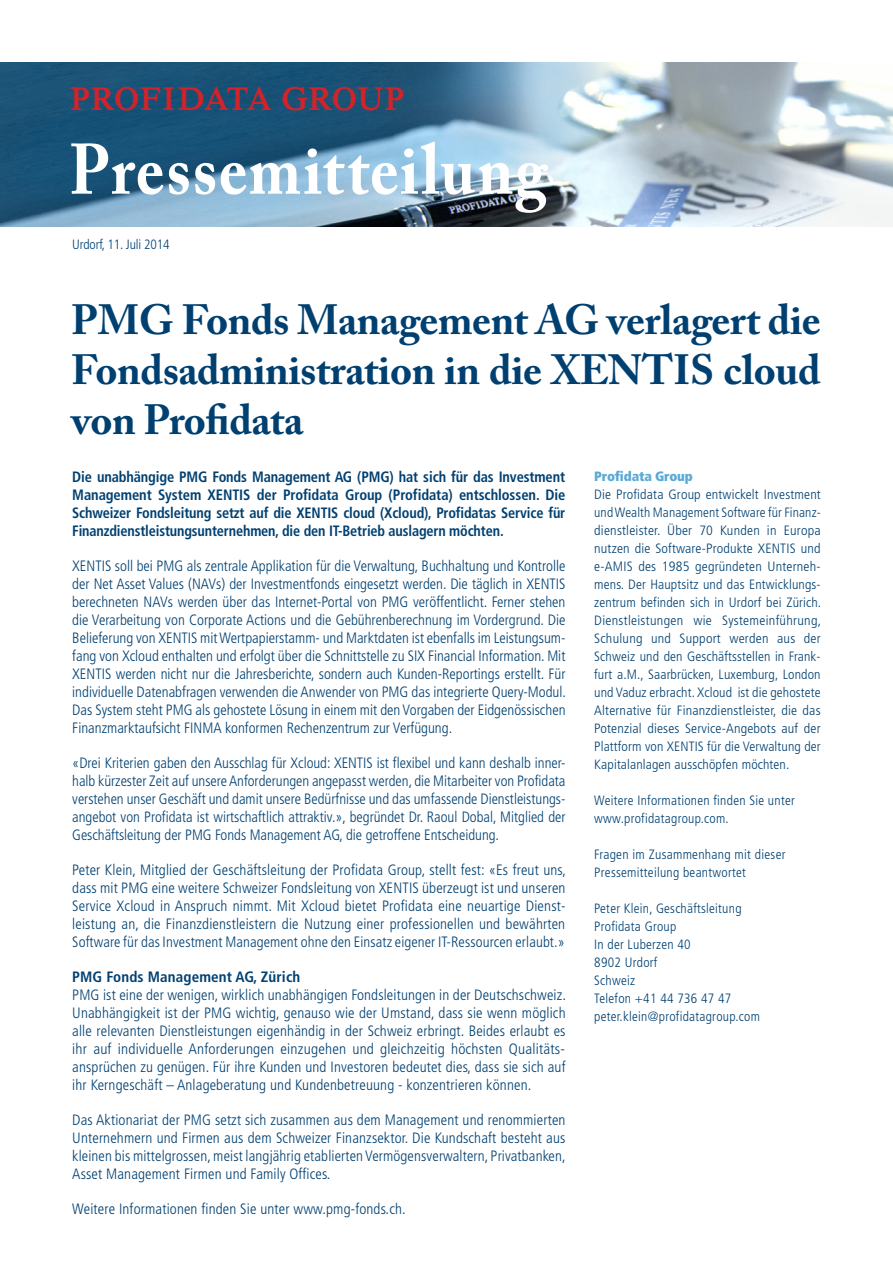
<style>
.page{position:relative;width:893px;height:1263px;background:#fff}
.page>*{position:absolute;margin:0;border:0;box-sizing:border-box;transform-origin:0 0}
.t1{font:700 70.65px "Adobe Caslon Pro";letter-spacing:.025em;color:#fff;scale:.9 1}
.t2{font:700 42px/50.4px "Adobe Caslon Pro";letter-spacing:-.01em;color:#004071;text-align:justify}
.t3{font:600 32.25px "Times BQ";letter-spacing:.03em;color:#d1232a;scale:.9 1}
.t4{font:300 condensed 15px/18px "Frutiger";letter-spacing:.01em;color:#004071;text-align:justify}
.t5{font:700 condensed 15px/18px "Frutiger";letter-spacing:-.01em;color:#004071;text-align:justify;scale:.96 1}
.t6{font:700 condensed 15px "Frutiger";letter-spacing:.01em;color:#004071}
.t7{font:300 condensed 13.5px/18px "Frutiger";letter-spacing:.02em;color:#004071}
.t8{font:300 condensed 13.5px "Frutiger";letter-spacing:-.01em;color:#004071}
.t9{font:900 condensed 13.5px "Frutiger";letter-spacing:-.01em;color:#5baad6}
</style>
<div class="page">
<img style="left:0;top:63px;width:893px;height:163px">
<h3 class="t3" style="left:71px;top:80px;width:372px">PROFIDATA GROUP</h3>
<h1 class="t1" style="left:69px;top:128px;width:532px">Pressemitteilung</h1>
<p class="t8" style="left:72px;top:237px;width:99px">Urdorf, 11. Juli 2014</p>
<h2 class="t2" style="left:71px;top:294px;width:751px">PMG Fonds Management AG verlagert die Fondsadministration in die XENTIS cloud von Profidata</h2>
<p class="t5" style="left:72px;top:468px;width:515px">Die unabhängige PMG Fonds Management AG (PMG) hat sich für das Investment Management System XENTIS der Profidata Group (Profidata) entschlossen. Die Schweizer Fondsleitung setzt auf die XENTIS cloud (Xcloud), Profidatas Service für Finanzdienstleistungsunternehmen, die den IT-Betrieb auslagern möchten.</p>
<p class="t4" style="left:72px;top:557px;width:495px">XENTIS soll bei PMG als zentrale Applikation für die Verwaltung, Buchhaltung und Kontrolle der Net Asset Values (NAVs) der Investmentfonds eingesetzt werden. Die täglich in XENTIS berechneten NAVs werden über das Internet-Portal von PMG veröffentlicht. Ferner stehen die Verarbeitung von Corporate Actions und die Gebührenberechnung im Vordergrund. Die Belieferung von XENTIS mit Wertpapierstamm- und Marktdaten ist ebenfalls im Leistungsum&shy;fang von Xcloud enthalten und erfolgt über die Schnittstelle zu SIX Financial Information. Mit XENTIS werden nicht nur die Jahresberichte, sondern auch Kunden-Reportings erstellt. Für individuelle Datenabfragen verwenden die Anwender von PMG das integrierte Query-Modul.<br>Das System steht PMG als gehostete Lösung in einem mit den Vorgaben der Eidgenössischen Finanzmarktaufsicht FINMA konformen Rechenzentrum zur Verfügung.</p>
<p class="t4" style="left:72px;top:754px;width:495px">«Drei Kriterien gaben den Ausschlag für Xcloud: XENTIS ist flexibel und kann deshalb inner&shy;halb kürzester Zeit auf unsere Anforderungen angepasst werden, die Mitarbeiter von Profidata verstehen unser Geschäft und damit unsere Bedürfnisse und das umfassende Dienstleistungs&shy;angebot von Profidata ist wirtschaftlich attraktiv.», begründet Dr. Raoul Dobal, Mitglied der Geschäftsleitung der PMG Fonds Management AG, die getroffene Entscheidung.</p>
<p class="t4" style="left:72px;top:861px;width:495px">Peter Klein, Mitglied der Geschäftsleitung der Profidata Group, stellt fest: «Es freut uns, dass mit PMG eine weitere Schweizer Fondsleitung von XENTIS überzeugt ist und unseren Service Xcloud in Anspruch nimmt. Mit Xcloud bietet Profidata eine neuartige Dienst&shy;leistung an, die Finanzdienstleistern die Nutzung einer professionellen und bewährten Software für das Investment Management ohne den Einsatz eigener IT-Ressourcen erlaubt.»</p>
<p class="t6" style="left:72px;top:968px;width:230px">PMG Fonds Management AG, Zürich</p>
<p class="t4" style="left:72px;top:986px;width:495px">PMG ist eine der wenigen, wirklich unabhängigen Fondsleitungen in der Deutschschweiz.<br>Unabhängigkeit ist der PMG wichtig, genauso wie der Umstand, dass sie wenn möglich alle relevanten Dienstleistungen eigenhändig in der Schweiz erbringt. Beides erlaubt es ihr auf individuelle Anforderungen einzugehen und gleichzeitig höchsten Qualitäts&shy;ansprüchen zu genügen. Für ihre Kunden und Investoren bedeutet dies, dass sie sich auf ihr Kerngeschäft – Anlageberatung und Kundenbetreuung - konzentrieren können.</p>
<p class="t4" style="left:72px;top:1111px;width:495px">Das Aktionariat der PMG setzt sich zusammen aus dem Management und renommierten Unternehmern und Firmen aus dem Schweizer Finanzsektor. Die Kundschaft besteht aus kleinen bis mittelgrossen, meist langjährig etablierten Vermögensverwaltern, Privatbanken, Asset Management Firmen und Family Offices.</p>
<p class="t4" style="left:72px;top:1200px;width:335px">Weitere Informationen finden Sie unter www.pmg-fonds.ch.</p>
<p class="t9" style="left:594px;top:468px;width:100px">Profidata Group</p>
<p class="t7" style="left:594px;top:485px;width:228px;text-align:justify">Die Profidata Group entwickelt Investment und Wealth Management Software für Finanz&shy;dienstleister. Über 70 Kunden in Europa nutzen die Software-Produkte XENTIS und e-AMIS des 1985 gegründeten Unterneh&shy;mens. Der Hauptsitz und das Entwicklungs&shy;zentrum befinden sich in Urdorf bei Zürich.<br>Dienstleistungen wie Systemeinführung, Schulung und Support werden aus der Schweiz und den Geschäftsstellen in Frank&shy;furt a.M., Saarbrücken, Luxemburg, London und Vaduz erbracht. Xcloud ist die gehostete Alternative für Finanzdienstleister, die das Potenzial dieses Service-Angebots auf der Plattform von XENTIS für die Verwaltung der Kapitalanlagen ausschöpfen möchten.</p>
<p class="t7" style="left:594px;top:791px;width:202px">Weitere Informationen finden Sie unter www.profidatagroup.com.</p>
<p class="t7" style="left:594px;top:845px;width:193px">Fragen im Zusammenhang mit dieser<br>Pressemitteilung beantwortet</p>
<p class="t7" style="left:594px;top:899px;width:167px">Peter Klein, Geschäftsleitung<br>Profidata Group<br>In der Luberzen 40<br>8902 Urdorf<br>Schweiz<br>Telefon +41 44 736 47 47 peter.klein@profidatagroup.com</p>
</div>
